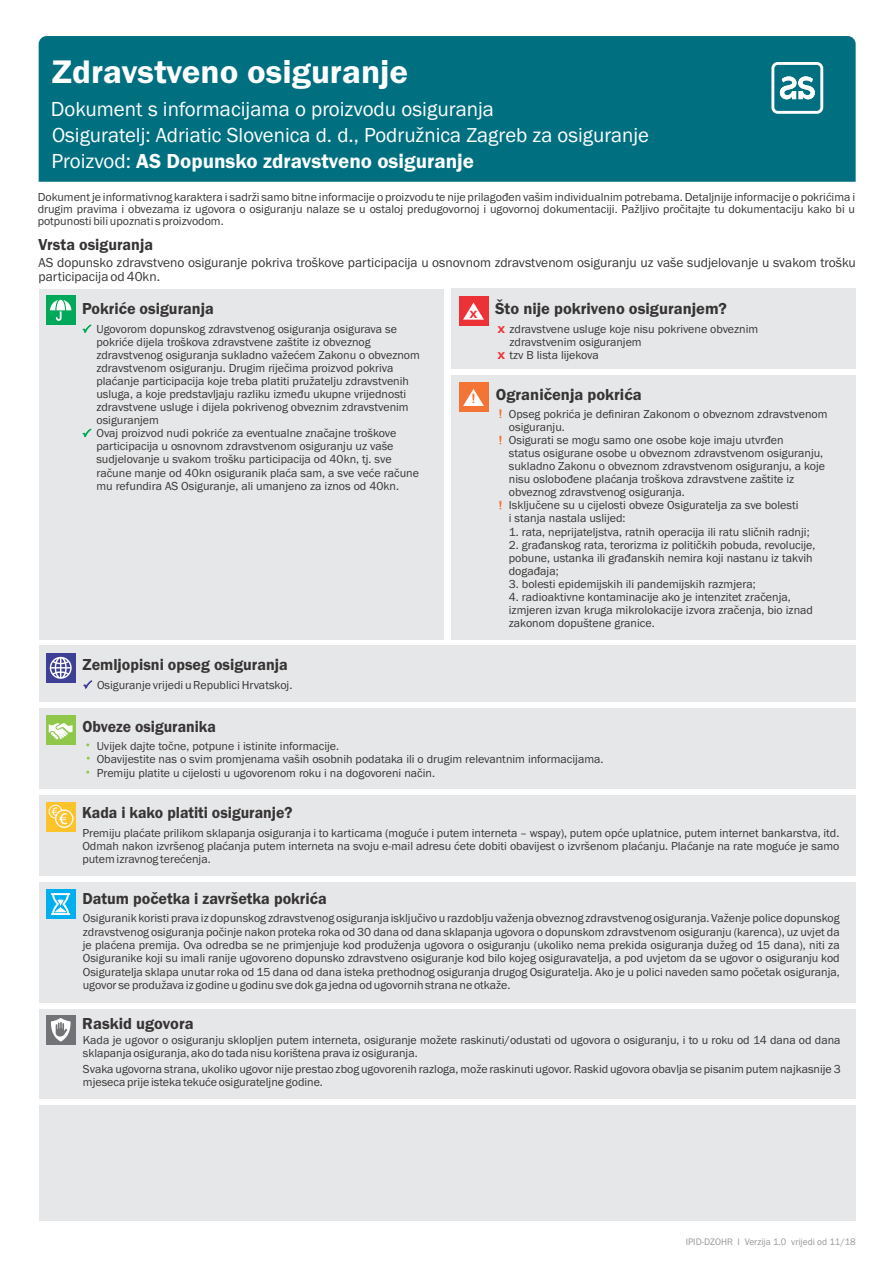
<style>
.page{position:relative;width:893px;height:1263px;background:#fff}
.page>*{position:absolute;margin:0;border:0;box-sizing:border-box;transform-origin:0 0}
.t1{font:600 33.75px "Franklin Gothic";color:#fefefe}
.t2{font:21px "Franklin Gothic";color:#fefefe}
.t3{font:600 21px "Franklin Gothic";color:#fefefe}
.t4{font:600 16.5px "Franklin Gothic";color:#373435}
.t5{font:600 16.5px "Franklin Gothic";color:#373435;scale:.96 1}
.t6{font:600 16.5px "Franklin Gothic";color:#373435;scale:.95 1}
.t7{font:13.5px/13.6px "Franklin Gothic";color:#373435}
.t8{font:condensed 12.3px "Swiss 721 BT";color:#f37435;scale:1.72 1}
.t9{font:12px/13px "Franklin Gothic";color:#373435}
.t10{font:9.75px "Franklin Gothic";color:#96989a}
.t11{font:700 condensed 9.15px "Swiss 721 BT";color:#ed3237;scale:1.55 1}
.s1{font-weight:400}
</style>
<div class="page">
<div style="left:39px;top:36px;width:817px;height:146px;background:#007081"></div>
<div style="left:39px;top:289px;width:405px;height:351px;background:#e6e7e8"></div>
<div style="left:39px;top:646px;width:817px;height:56px;background:#e6e7e8"></div>
<div style="left:39px;top:708px;width:817px;height:81px;background:#e6e7e8"></div>
<div style="left:39px;top:795px;width:817px;height:80px;background:#e6e7e8"></div>
<div style="left:39px;top:882px;width:817px;height:120px;background:#e6e7e8"></div>
<div style="left:39px;top:1009px;width:817px;height:90px;background:#e6e7e8"></div>
<div style="left:39px;top:1106px;width:817px;height:115px;background:#e6e7e8"></div>
<div style="left:451px;top:289px;width:405px;height:80px;background:#e6e7e8"></div>
<div style="left:451px;top:375px;width:405px;height:122px;background:#e6e7e8"></div>
<div style="left:451px;top:479px;width:405px;height:160px;background:#e6e7e8"></div>
<div style="left:459px;top:297px;width:29px;height:29px;background:#ed3237"></div>
<div style="left:46px;top:802px;width:29px;height:29px;background:#fec32b"></div>
<svg style="left:82px;top:324px;width:10px;height:10px"></svg>
<svg style="left:82px;top:428px;width:10px;height:10px"></svg>
<svg style="left:83px;top:680px;width:10px;height:9px"></svg>
<svg style="left:463px;top:303px;width:21px;height:17px"></svg>
<div style="left:459px;top:383px;width:29px;height:29px;background:#f37435"></div>
<svg style="left:463px;top:389px;width:21px;height:17px"></svg>
<svg style="left:499px;top:409px;width:2px;height:9px"></svg>
<svg style="left:499px;top:436px;width:2px;height:8px"></svg>
<svg style="left:499px;top:501px;width:2px;height:8px"></svg>
<div style="left:49px;top:805px;width:13px;height:13px;border:1px solid #fefefe;border-radius:50%"></div>
<svg style="left:55px;top:809px;width:18px;height:19px"></svg>
<svg style="left:52px;top:807px;width:15px;height:17px"></svg>
<div style="left:771px;top:62px;width:52px;height:52px;border:3px solid #fefefe;border-radius:5px"></div>
<svg style="left:780px;top:76px;width:35px;height:23px"></svg>
<div style="left:46px;top:296px;width:29px;height:29px;background:#00a859"></div>
<svg style="left:50px;top:300px;width:21px;height:21px"></svg>
<div style="left:46px;top:716px;width:29px;height:29px;background:#8fc74a"></div>
<svg style="left:49px;top:723px;width:24px;height:17px"></svg>
<div style="left:46px;top:653px;width:29px;height:29px;background:#3e4095"></div>
<svg style="left:50px;top:657px;width:22px;height:22px"></svg>
<div style="left:46px;top:889px;width:29px;height:29px;background:#00afef"></div>
<svg style="left:51px;top:893px;width:19px;height:22px"></svg>
<div style="left:46px;top:1015px;width:29px;height:29px;background:#727376"></div>
<svg style="left:51px;top:1018px;width:20px;height:23px"></svg>
<h1 class="t1" style="left:52px;top:60px;width:358px">Zdravstveno osiguranje</h1>
<h2 class="t2" style="left:52px;top:128px;width:598px">Osiguratelj: Adriatic Slovenica d. d., Podružnica Zagreb za osiguranje</h2>
<h2 class="t2" style="left:51px;top:102px;width:445px">Dokument s informacijama o proizvodu osiguranja</h2>
<h2 class="t3" style="left:51px;top:153px;width:424px"><span class="s1">Proizvod:</span> AS Dopunsko zdravstveno osiguranje</h2>
<p class="t9" style="left:38px;top:192px;width:819px;line-height:12.1px;text-align:justify">Dokument je informativnog karaktera i sadrži samo bitne informacije o proizvodu te nije prilagođen vašim individualnim potrebama. Detaljnije informacije o pokrićima i drugim pravima i obvezama iz ugovora o osiguranju nalaze se u ostaloj predugovornoj i ugovornoj dokumentaciji. Pažljivo pročitajte tu dokumentaciju kako bi u potpunosti bili upoznati s proizvodom.</p>
<h3 class="t4" style="left:39px;top:238px;width:116px">Vrsta osiguranja</h3>
<p class="t7" style="left:39px;top:257px;width:819px">AS dopunsko zdravstveno osiguranje pokriva troškove participacija u osnovnom zdravstvenom osiguranju uz vaše sudjelovanje u svakom trošku participacija od 40kn.</p>
<h3 class="t4" style="left:82px;top:302px;width:133px">Pokriće osiguranja</h3>
<h3 class="t4" style="left:469px;top:302px;width:259px"><sub>X</sub> Što nije pokriveno osiguranjem?</h3>
<p class="t9" style="left:96px;top:323px;width:325px">Ugovorom dopunskog zdravstvenog osiguranja osigurava se pokriće dijela troškova zdravstvene zaštite iz obveznog zdravstvenog osiguranja sukladno važećem Zakonu o obveznom zdravstvenom osiguranju. Drugim riječima proizvod pokriva plaćanje participacija koje treba platiti pružatelju zdravstvenih usluga, a koje predstavljaju razliku između ukupne vrijednosti zdravstvene usluge i dijela pokrivenog obveznim zdravstvenim osiguranjem<br>Ovaj proizvod nudi pokriće za eventualne značajne troškove participacija u osnovnom zdravstvenom osiguranju uz vaše sudjelovanje u svakom trošku participacija od 40kn, tj. sve račune manje od 40kn osiguranik plaća sam, a sve veće račune mu refundira AS Osiguranje, ali umanjeno za iznos od 40kn.</p>
<p class="t9" style="left:509px;top:323px;width:250px">zdravstvene usluge koje nisu pokrivene obveznim zdravstvenim osiguranjem<br>tzv B lista lijekova</p>
<p class="t11" style="left:497px;top:326px;width:6px">X</p>
<p class="t11" style="left:497px;top:352px;width:6px">X</p>
<h3 class="t4" style="left:496px;top:388px;width:147px">Ograničenja pokrića</h3>
<p class="t8" style="left:471px;top:394px;width:5px">!</p>
<p class="t9" style="left:509px;top:408px;width:320px">Opseg pokrića je definiran Zakonom o obveznom zdravstvenom osiguranju.<br>Osigurati se mogu samo one osobe koje imaju utvrđen<br>status osigurane osobe u obveznom zdravstvenom osiguranju, sukladno Zakonu o obveznom zdravstvenom osiguranju, a koje nisu oslobođene plaćanja troškova zdravstvene zaštite iz obveznog zdravstvenog osiguranja.<br>Isključene su u cijelosti obveze Osiguratelja za sve bolesti<br>i stanja nastala uslijed:</p>
<p class="t9" style="left:509px;top:526px;width:302px">1. rata, neprijateljstva, ratnih operacija ili ratu sličnih radnji;</p>
<p class="t9" style="left:509px;top:539px;width:308px">2. građanskog rata, terorizma iz političkih pobuda, revolucije, pobune, ustanka ili građanskih nemira koji nastanu iz takvih događaja;</p>
<p class="t9" style="left:509px;top:578px;width:248px">3. bolesti epidemijskih ili pandemijskih razmjera;</p>
<p class="t9" style="left:509px;top:591px;width:306px">4. radioaktivne kontaminacije ako je intenzitet zračenja, izmjeren izvan kruga mikrolokacije izvora zračenja, bio iznad zakonom dopuštene granice.</p>
<h3 class="t4" style="left:82px;top:659px;width:207px">Zemljopisni opseg osiguranja</h3>
<p class="t9" style="left:97px;top:680px;width:197px">Osiguranje vrijedi u Republici Hrvatskoj.</p>
<h3 class="t6" style="left:82px;top:721px;width:142px">Obveze osiguranika</h3>
<p class="t9" style="left:97px;top:740px;width:508px;line-height:13.6px">Uvijek dajte točne, potpune i istinite informacije.<br>Obavijestite nas o svim promjenama vaših osobnih podataka ili o drugim relevantnim informacijama.<br>Premiju platite u cijelosti u ugovorenom roku i na dogovoreni način.</p>
<h3 class="t5" style="left:82px;top:806px;width:221px">Kada i kako platiti osiguranje?</h3>
<p class="t9" style="left:82px;top:827px;width:758px;text-align:justify">Premiju plaćate prilikom sklapanja osiguranja i to karticama (moguće i putem interneta – wspay), putem opće uplatnice, putem internet bankarstva, itd.<br>Odmah nakon izvršenog plaćanja putem interneta na svoju e-mail adresu ćete dobiti obavijest o izvršenom plaćanju. Plaćanje na rate moguće je samo putem izravnog terećenja.</p>
<h3 class="t4" style="left:82px;top:893px;width:246px">Datum početka i završetka pokrića</h3>
<p class="t9" style="left:83px;top:912px;width:758px;text-align:justify">Osiguranik koristi prava iz dopunskog zdravstvenog osiguranja isključivo u razdoblju važenja obveznog zdravstvenog osiguranja. Važenje police dopunskog zdravstvenog osiguranja počinje nakon proteka roka od 30 dana od dana sklapanja ugovora o dopunskom zdravstvenom osiguranju (karenca), uz uvjet da je plaćena premija. Ova odredba se ne primjenjuje kod produženja ugovora o osiguranju (ukoliko nema prekida osiguranja dužeg od 15 dana), niti za Osiguranike koji su imali ranije ugovoreno dopunsko zdravstveno osiguranje kod bilo kojeg osiguravatelja, a pod uvjetom da se ugovor o osiguranju kod Osiguratelja sklapa unutar roka od 15 dana od dana isteka prethodnog osiguranja drugog Osiguratelja. Ako je u polici naveden samo početak osiguranja, ugovor se produžava iz godine u godinu sve dok ga jedna od ugovornih strana ne otkaže.</p>
<h3 class="t4" style="left:82px;top:1018px;width:113px">Raskid ugovora</h3>
<p class="t9" style="left:83px;top:1035px;width:759px">Kada je ugovor o osiguranju sklopljen putem interneta, osiguranje možete raskinuti/odustati od ugovora o osiguranju, i to u roku od 14 dana od dana sklapanja osiguranja, ako do tada nisu korištena prava iz osiguranja.</p>
<p class="t9" style="left:83px;top:1063px;width:759px">Svaka ugovorna strana, ukoliko ugovor nije prestao zbog ugovorenih razloga, može raskinuti ugovor. Raskid ugovora obavlja se pisanim putem najkasnije 3 mjeseca prije isteka tekuće osigurateljne godine.</p>
<p class="t10" style="left:686px;top:1238px;width:172px">IPID-DZOHR I Verzija 1.0 vrijedi od 11/18</p>
</div>
